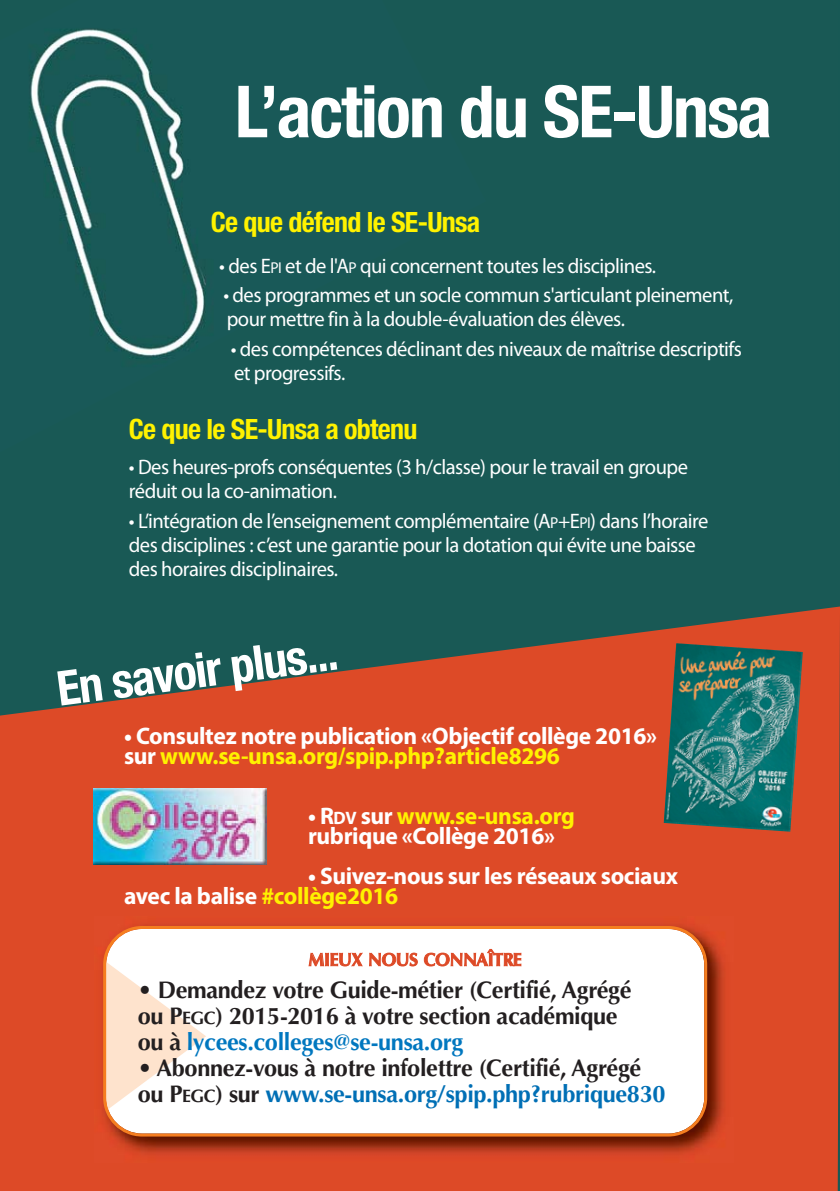
<style>
.page{position:relative;width:840px;height:1191px;background:#fff}
.page>*{position:absolute;margin:0;border:0;box-sizing:border-box;transform-origin:0 0}
.t1{font:700 condensed 72px "Helvetica Neue";letter-spacing:-.025em;color:#fff}
.t2{font:700 condensed 48px "Helvetica Neue";color:#fff}
.t3{font:700 condensed 28px "Helvetica Neue";letter-spacing:-.025em;color:#fff200}
.t4{font:700 24px/26px "Optima LT Std";letter-spacing:-.015em;color:#231f20}
.t5{font:700 24px/20px "Myriad Pro";letter-spacing:-.015em;color:#fff}
.t6{font:21px/24px "Myriad Pro";letter-spacing:-.025em;color:#fff}
.t7{font:700 18px "Optima LT Std";letter-spacing:-.015em;color:#dd4a27}
.s1{font-size:15.8px}
.s2{color:#fff200}
.s3{font-size:18px}
.s4{color:#0077bf}
.s5{color:#006fb5}
</style>
<div class="page">
<div style="left:0;top:0;width:839px;height:1191px;background:#195955"></div>
<img style="left:30px;top:29px;width:176px;height:330px">
<svg style="left:0;top:606px;width:839px;height:585px;fill:#dd4a27"></svg>
<img style="left:94px;top:916px;width:638px;height:246px">
<div style="left:103px;top:926px;width:603px;height:210px;background:#fff"></div>
<svg style="left:106px;top:961px;width:100px;height:149px;background:#fef0e5"></svg>
<img style="left:93px;top:788px;width:174px;height:77px">
<img style="left:663px;top:643px;width:139px;height:188px">
<h1 class="t1" style="left:235px;top:86px;width:538px">L’action du SE-Unsa</h1>
<h3 class="t3" style="left:211px;top:212px;width:271px">Ce que défend le SE-Unsa</h3>
<p class="t6" style="left:219px;top:256px;width:438px">• des E<span class="s1">PI</span> et de l'A<span class="s1">P</span> qui concernent toutes les disciplines.</p>
<p class="t6" style="left:223px;top:285px;width:511px">• des programmes et un socle commun s'articulant pleinement, pour mettre fin à la double-évaluation des élèves.</p>
<p class="t6" style="left:230px;top:339px;width:512px">• des compétences déclinant des niveaux de maîtrise descriptifs et progressifs.</p>
<h3 class="t3" style="left:129px;top:419px;width:290px">Ce que le SE-Unsa a obtenu</h3>
<p class="t6" style="left:129px;top:457px;width:560px">• Des heures-profs conséquentes (3 h/classe) pour le travail en groupe réduit ou la co-animation.</p>
<p class="t6" style="left:129px;top:511px;width:581px">• L’intégration de l’enseignement complé mentaire (A<span class="s1">P</span>+E<span class="s1">PI</span>) dans l’horaire des disciplines : c’est une garantie pour la dotation qui évite une baisse des horaires disciplinaires.</p>
<h2 class="t2" style="left:55px;top:670px;width:284px;rotate:-7deg">En savoir plus...</h2>
<p class="t5" style="left:124px;top:728px;width:534px">• Consultez notre publication «Objectif collège 2016» sur <span class="s2">www.se-unsa.org/spip.php?article8296</span></p>
<p class="t5" style="left:308px;top:808px;width:268px">• R<span class="s3">DV</span> sur <span class="s2">www.se-unsa.org </span>rubrique «Collège 2016»</p>
<p class="t5" style="left:124px;top:868px;width:555px;text-indent:184px">• Suivez-nous sur les réseaux sociaux avec la balise <span class="s2">#collège2016</span></p>
<p class="t7" style="left:308px;top:950px;width:214px">MIEUX NOUS CONNAÎTRE</p>
<p class="t4" style="left:138px;top:977px;width:495px">• Demandez votre Guide-métier (Certifié, Agrégé ou P<span class="s3">EGC</span>) 2015-2016 à votre section académique ou à <span class="s4">lycees.colleges@se-unsa.org</span></p>
<p class="t4" style="left:138px;top:1055px;width:529px">• Abonnez-vous à notre infolettre (Certifié, Agrégé ou P<span class="s3">EGC</span>) sur <span class="s5">www.se-unsa.org/spip.php?rubrique830</span></p>
</div>
